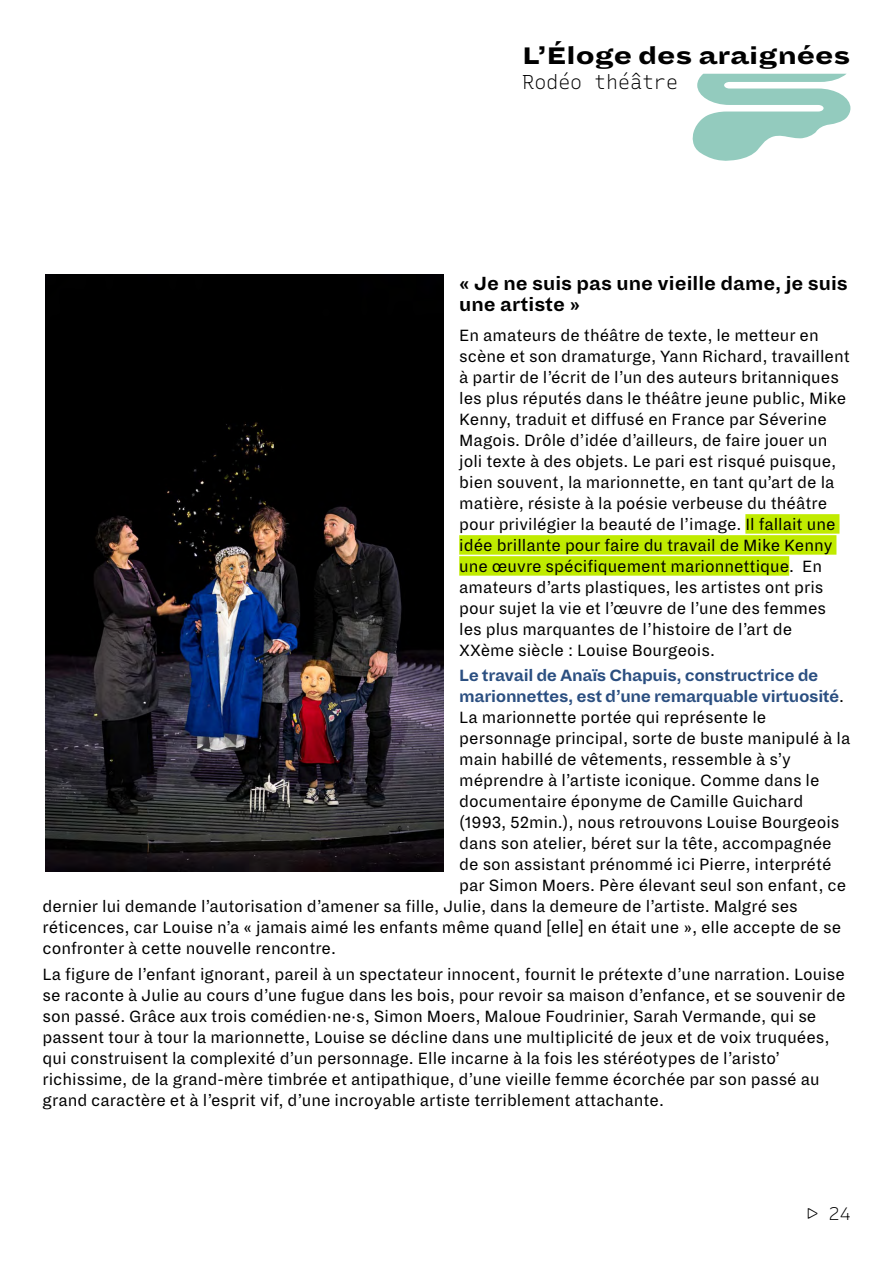
<style>
.page{position:relative;width:893px;height:1263px;background:#fff}
.page>*{position:absolute;margin:0;border:0;box-sizing:border-box;transform-origin:0 0}
.t1{font:900 26.4px "Dia";color:#000}
.t2{font:700 21px/21px "Dia";color:#000}
.t3{font:300 19.95px "Recursive Monospace";color:#000}
.t4{font:18px/21px "Dia";color:#000}
.t5{font:700 18px "Dia";letter-spacing:-.02em;color:#2b4f81}
.t6{font:300 18px "Recursive Monospace";color:#000}
.s1{font-weight:400;color:#000}
</style>
<div class="page">
<svg style="left:692px;top:74px;width:158px;height:87px"></svg>
<div style="left:745px;top:514px;width:94px;height:20px;background:#c0eb00"></div>
<div style="left:459px;top:535px;width:377px;height:20px;background:#c0eb00"></div>
<div style="left:459px;top:556px;width:330px;height:20px;background:#c0eb00"></div>
<img style="left:45px;top:274px;width:399px;height:598px">
<h1 class="t1" style="left:522px;top:39px;width:330px">L’Éloge des araignées</h1>
<p class="t3" style="left:522px;top:67px;width:157px">Rodéo théâtre</p>
<p class="t2" style="left:459px;top:273px;width:390px">« Je ne suis pas une vieille dame, je suis une artiste »</p>
<p class="t4" style="left:459px;top:325px;width:392px">En amateurs de théâtre de texte, le metteur en scène et son dramaturge, Yann Richard, travaillent à partir de l’écrit de l’un des auteurs britanniques les plus réputés dans le théâtre jeune public, Mike Kenny, traduit et diffusé en France par Séverine Magois. Drôle d’idée d’ailleurs, de faire jouer un joli texte à des objets. Le pari est risqué puisque, bien souvent, la marionnette, en tant qu’art de la matière, résiste à la poésie verbeuse du théâtre pour privilégier la beauté de l’image. Il fallait une idée brillante pour faire du travail de Mike Kenny une œuvre spécifiquement marionnettique. En amateurs d’arts plastiques, les artistes ont pris pour sujet la vie et l’œuvre de l’une des femmes les plus marquantes de l’histoire de l’art de XXème siècle : Louise Bourgeois.</p>
<p class="t5" style="left:459px;top:665px;width:361px">Le travail de Anaïs Chapuis, constructrice de</p>
<p class="t5" style="left:459px;top:686px;width:386px">marionnettes, est d’une remarquable virtuosité<span class="s1">.</span></p>
<p class="t4" style="left:459px;top:707px;width:309px">La marionnette portée qui représente le</p>
<p class="t4" style="left:459px;top:728px;width:393px">personnage principal, sorte de buste manipulé à la</p>
<p class="t4" style="left:459px;top:749px;width:333px">main habillé de vêtements, ressemble à s’y</p>
<p class="t4" style="left:459px;top:770px;width:362px">méprendre à l’artiste iconique. Comme dans le</p>
<p class="t4" style="left:459px;top:791px;width:346px">documentaire éponyme de Camille Guichard</p>
<p class="t4" style="left:459px;top:812px;width:382px">(1993, 52min.), nous retrouvons Louise Bourgeois</p>
<p class="t4" style="left:459px;top:833px;width:374px">dans son atelier, béret sur la tête, accompagnée</p>
<p class="t4" style="left:459px;top:854px;width:374px">de son assistant prénommé ici Pierre, interprété</p>
<p class="t4" style="left:459px;top:875px;width:388px">par Simon Moers. Père élevant seul son enfant, ce</p>
<p class="t4" style="left:43px;top:896px;width:757px">dernier lui demande l’autorisation d’amener sa fille, Julie, dans la demeure de l’artiste. Malgré ses</p>
<p class="t4" style="left:43px;top:917px;width:800px">réticences, car Louise n’a « jamais aimé les enfants même quand [elle] en était une », elle accepte de se</p>
<p class="t4" style="left:43px;top:938px;width:295px">confronter à cette nouvelle rencontre.</p>
<p class="t4" style="left:43px;top:964px;width:805px">La figure de l’enfant ignorant, pareil à un spectateur innocent, fournit le prétexte d’une narration. Louise se raconte à Julie au cours d’une fugue dans les bois, pour revoir sa maison d’enfance, et se souvenir de son passé. Grâce aux trois comédien·ne·s, Simon Moers, Maloue Foudrinier, Sarah Vermande, qui se passent tour à tour la marionnette, Louise se décline dans une multiplicité de jeux et de voix truquées, qui construisent la complexité d’un personnage. Elle incarne à la fois les stéréotypes de l’aristo’ richissime, de la grand-mère timbrée et antipathique, d’une vieille femme écorchée par son passé au grand caractère et à l’esprit vif, d’une incroyable artiste terriblement attachante.</p>
<p class="t6" style="left:807px;top:1200px;width:45px">▷ 24</p>
</div>
